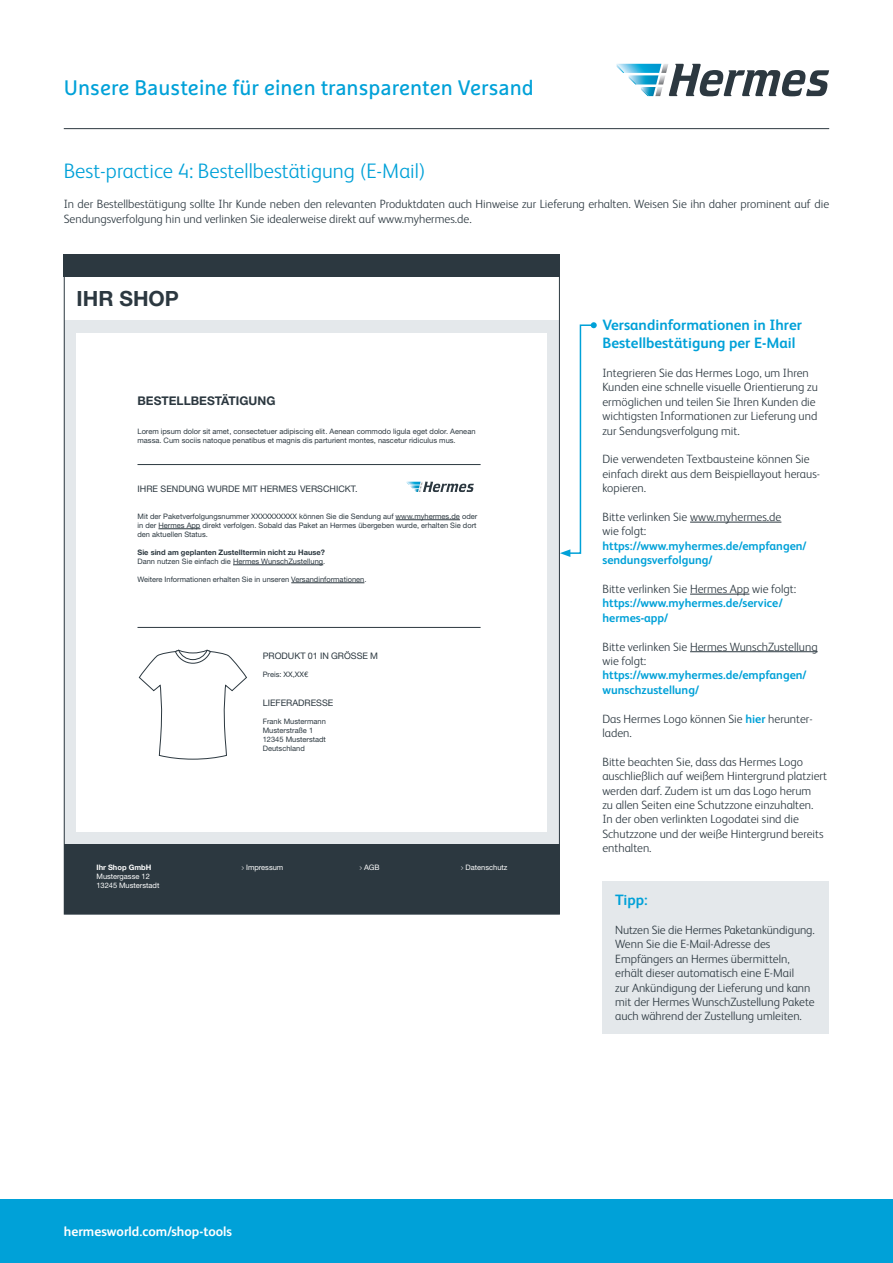
<style>
.page{position:relative;width:893px;height:1263px;background:#fff}
.page>*{position:absolute;margin:0;border:0;box-sizing:border-box;transform-origin:0 0}
.t1{font:21px "Marselis OT";color:#00a1d8}
.t2{font:300 21px "FS Albert Pro";color:#00a1d8}
.t3{font:700 21px "Helvetica Neue LT Std";color:#2c3840}
.t4{font:700 15px/18px "FS Albert Pro";color:#00a1d8}
.t5{font:700 13.5px "FS Albert Pro";color:#fff}
.Copy_linksbündig{font:300 12px/14.4px "FS Albert Pro";color:#2c3840}
.Copy_linksbündig-2{font:700 12px/14.4px "FS Albert Pro";color:#00a1d8}
.Copy{font:300 12px/14.4px "FS Albert Pro";color:#2c3840}
.t6{font:700 12px "Helvetica Neue LT Std";color:#2c3840}
.t7{font:9px "Helvetica Neue LT Std";color:#2c3840}
.t8{font:7.5px/9px "Helvetica Neue LT Std";color:#2c3840}
.t9{font:700 7.5px "Helvetica Neue LT Std";color:#2c3840}
.t10{font:7.5px "Helvetica Neue LT Std";color:#fff}
.t11{font:7.5px "Helvetica Neue LT Std";color:#fff;scale:.5 1}
.t12{font:700 7.5px "Helvetica Neue LT Std";color:#fff}
.s1{font-weight:300;color:#2c3840}
.s2{font-weight:700;color:#00a1d8}
</style>
<div class="page">
<svg style="left:617px;top:64px;width:212px;height:32px"></svg>
<hr style="left:64px;top:128px;width:765px;height:1px;background:#2c3840">
<div style="left:0;top:1199px;width:893px;height:64px;background:#00a1d8"></div>
<hr style="left:690px;top:522px;width:91px;height:1px;background:#2c3840">
<hr style="left:690px;top:594px;width:59px;height:1px;background:#2c3840">
<hr style="left:690px;top:651px;width:128px;height:1px;background:#2c3840">
<div style="left:602px;top:881px;width:227px;height:152px;background:#e4e8eb"></div>
<div style="left:64px;top:255px;width:495px;height:659px;background:#e4e8eb"></div>
<div style="left:64px;top:277px;width:496px;height:43px;background:#fff"></div>
<div style="left:77px;top:333px;width:470px;height:499px;background:#fff"></div>
<div style="left:64px;top:255px;width:496px;height:22px;background:#2c3840"></div>
<div style="left:64px;top:845px;width:495px;height:69px;background:#2c3840"></div>
<svg style="left:560px;top:322px;width:37px;height:235px"></svg>
<hr style="left:396px;top:519px;width:64px;height:1px;background:#2c3840">
<hr style="left:158px;top:528px;width:42px;height:1px;background:#2c3840">
<hr style="left:233px;top:564px;width:90px;height:1px;background:#2c3840">
<hr style="left:291px;top:582px;width:73px;height:1px;background:#2c3840">
<svg style="left:138px;top:649px;width:109px;height:111px"></svg>
<svg style="left:406px;top:482px;width:68px;height:10px"></svg>
<hr style="left:137px;top:464px;width:344px;height:1px;background:#2c3840">
<hr style="left:137px;top:627px;width:344px;height:1px;background:#2c3840">
<h1 class="t1" style="left:64px;top:75px;width:472px">Unsere Bausteine für einen transparenten Versand</h1>
<h1 class="t2" style="left:64px;top:156px;width:364px">Best-practice 4: Bestellbestätigung (E-Mail)</h1>
<p class="Copy" style="left:64px;top:196px;width:767px">In der Bestellbestätigung sollte Ihr Kunde neben den relevanten Produktdaten auch Hinweise zur Lieferung erhalten. Weisen Sie ihn daher prominent auf die<br>Sendungsverfolgung hin und verlinken Sie idealerweise direkt auf www.myhermes.de.</p>
<p class="t3" style="left:77px;top:286px;width:104px">IHR SHOP</p>
<p class="t6" style="left:137px;top:393px;width:140px">BESTELLBESTÄTIGUNG</p>
<p class="t8" style="left:137px;top:426px;width:340px">Lorem ipsum dolor sit amet, consectetuer adipiscing elit. Aenean commodo ligula eget dolor. Aenean massa. Cum sociis natoque penatibus et magnis dis parturient montes, nascetur ridiculus mus.</p>
<p class="t7" style="left:137px;top:484px;width:221px">IHRE SENDUNG WURDE MIT HERMES VERSCHICKT.</p>
<p class="t8" style="left:137px;top:512px;width:341px;text-align:justify">Mit der Paketverfolgungsnummer XXXXXXXXXX können Sie die Sendung auf www.myhermes.de oder in der Hermes App direkt verfolgen. Sobald das Paket an Hermes übergeben wurde, erhalten Sie dort den aktuellen Status.</p>
<p class="t9" style="left:137px;top:548px;width:189px">Sie sind am geplanten Zustelltermin nicht zu Hause?</p>
<p class="t8" style="left:137px;top:557px;width:189px">Dann nutzen Sie einfach die Hermes WunschZustellung.</p>
<p class="t8" style="left:137px;top:575px;width:230px">Weitere Informationen erhalten Sie in unseren Versandinformationen.</p>
<p class="t12" style="left:96px;top:862px;width:56px">Ihr Shop GmbH</p>
<p class="t10" style="left:96px;top:871px;width:55px">Mustergasse 12</p>
<p class="t10" style="left:96px;top:880px;width:64px">13245 Musterstadt</p>
<p class="t7" style="left:263px;top:650px;width:117px">PRODUKT 01 IN GRÖSSE M</p>
<p class="t8" style="left:263px;top:670px;width:47px">Preis: XX,XX€</p>
<p class="t7" style="left:263px;top:697px;width:72px">LIEFERADRESSE</p>
<p class="t8" style="left:263px;top:717px;width:65px">Frank Mustermann</p>
<p class="t8" style="left:263px;top:726px;width:52px">Musterstraße 1</p>
<p class="t8" style="left:263px;top:735px;width:65px">12345 Musterstadt</p>
<p class="t8" style="left:263px;top:744px;width:44px">Deutschland</p>
<p class="t11" style="left:242px;top:862px;width:85px">&gt; Impressum</p>
<p class="t11" style="left:360px;top:862px;width:42px">&gt; AGB</p>
<p class="t11" style="left:461px;top:862px;width:94px">&gt; Datenschutz</p>
<p class="t5" style="left:64px;top:1222px;width:170px">hermesworld.com/shop-tools</p>
<h3 class="t4" style="left:602px;top:315px;width:201px">Versandinformationen in Ihrer<br>Bestellbestätigung per E-Mail</h3>
<p class="Copy_linksbündig" style="left:602px;top:365px;width:217px">Integrieren Sie das Hermes Logo, um Ihren Kunden eine schnelle visuelle Orientierung zu ermöglichen und teilen Sie Ihren Kunden die wichtigsten Informationen zur Lieferung und zur Sendungsverfolgung mit.</p>
<p class="Copy_linksbündig" style="left:602px;top:451px;width:219px">Die verwendeten Textbausteine können Sie einfach direkt aus dem Beispiellayout heraus&shy;kopieren.</p>
<p class="Copy_linksbündig-2" style="left:602px;top:509px;width:206px"><span class="s1">Bitte verlinken Sie www.myhermes.de<br>wie folgt: </span>https://www.myhermes.de/empfangen/ sendungsverfolgung/</p>
<p class="Copy_linksbündig-2" style="left:602px;top:581px;width:195px"><span class="s1">Bitte verlinken Sie Hermes App wie folgt: </span>https://www.myhermes.de/service/ hermes-app/</p>
<p class="Copy_linksbündig" style="left:602px;top:638px;width:217px">Bitte verlinken Sie Hermes WunschZustellung wie folgt:</p>
<p class="Copy_linksbündig-2" style="left:602px;top:667px;width:206px">https://www.myhermes.de/empfangen/ wunschzustellung/</p>
<p class="Copy_linksbündig" style="left:602px;top:710px;width:212px">Das Hermes Logo können Sie <span class="s2">hier</span> herunter&shy;laden.</p>
<p class="Copy_linksbündig" style="left:602px;top:754px;width:226px">Bitte beachten Sie, dass das Hermes Logo auschließlich auf weißem Hintergrund platziert werden darf. Zudem ist um das Logo herum<br>zu allen Seiten eine Schutzzone einzuhalten.<br>In der oben verlinkten Logodatei sind die Schutzzone und der weiße Hintergrund bereits enthalten.</p>
<h3 class="t4" style="left:615px;top:890px;width:34px">Tipp:</h3>
<p class="Copy_linksbündig" style="left:615px;top:922px;width:201px">Nutzen Sie die Hermes Paketankündigung.<br>Wenn Sie die E-Mail-Adresse des</p>
<p class="Copy_linksbündig" style="left:615px;top:951px;width:181px">Empfängers an Hermes übermitteln, erhält dieser automatisch eine E-Mail</p>
<p class="Copy_linksbündig" style="left:615px;top:980px;width:201px">zur Ankündigung der Lieferung und kann mit der Hermes WunschZustellung Pakete auch während der Zustellung umleiten.</p>
</div>
